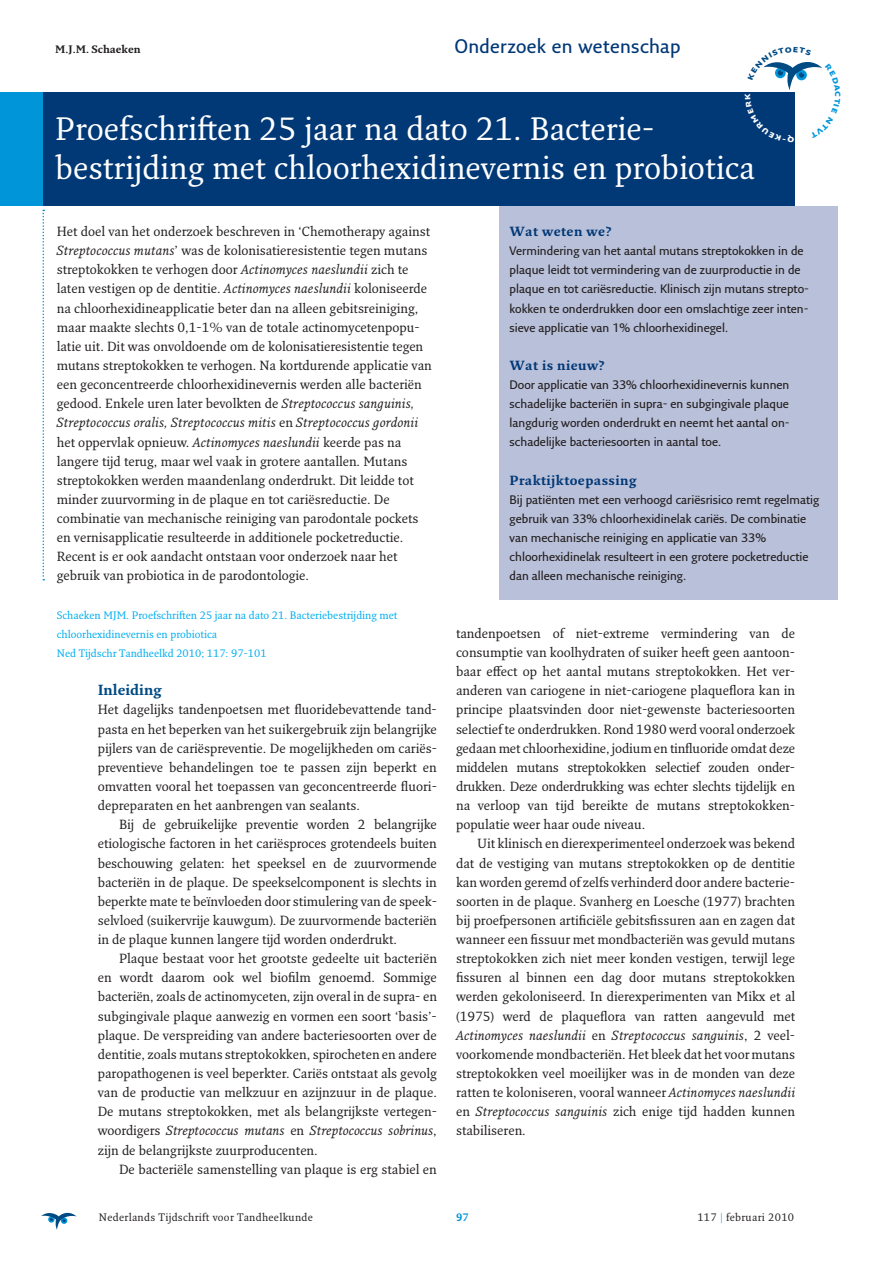
<style>
.page{position:relative;width:893px;height:1263px;background:#fff}
.page>*{position:absolute;margin:0;border:0;box-sizing:border-box;transform-origin:0 0}
.t1{font:31.5px/38.2px "Fresco Plus Pro";color:#fff}
.t2{font:600 19.2px "Fresco Sans Plus Pro";letter-spacing:.015em;color:#013876}
.t3{font:700 14.25px "Fresco Plus Pro";color:#004b84}
.t4{font:12.9px/19.2px "Fresco Plus Pro";color:#231f20}
.t5{font:700 12.9px "Fresco Plus Pro";letter-spacing:.03em;color:#013876}
.t6{font:600 12px/19.2px "Fresco Sans Plus Pro";color:#231f20}
.t7{font:10.5px/19.2px "Fresco Plus Pro";color:#00aeef}
.t8{font:10.5px "Fresco Plus Pro";letter-spacing:.03em;color:#231f20}
.t9{font:700 10.5px "Fresco Plus Pro";color:#231f20}
.t10{font:700 10.5px "Fresco Plus Pro";color:#0095d9}
.t11{font:700 10.5px "Fresco Sans Plus Pro";color:#0095d9}
.s1{font-style:italic}
.s2{color:#0095d9}
</style>
<div class="page">
<svg style="left:41px;top:1213px;width:35px;height:17px"></svg>
<div style="left:43px;top:92px;width:752px;height:114px;background:#013876"></div>
<div style="left:0;top:92px;width:43px;height:114px;background:#0095d9"></div>
<svg style="left:43px;top:210px;width:1px;height:370px"></svg>
<div style="left:499px;top:206px;width:339px;height:394px;background:#b9c0d9"></div>
<svg style="left:763px;top:62px;width:59px;height:28px"></svg>
<p class="t9" style="left:55px;top:42px;width:87px">M.J.M. Schaeken</p>
<h2 class="t2" style="left:455px;top:34px;width:227px">Onderzoek en wetenschap</h2>
<h1 class="t1" style="left:55px;top:110px;width:701px">Proefschriften 25 jaar na dato 21. Bacterie‑ bestrijding met chloorhexidinevernis en probiotica</h1>
<p class="t4" style="left:57px;top:222px;width:377px">Het doel van het onderzoek beschreven in ‘Chemotherapy against <span class="s1">Streptococcus mutans</span>’ was de kolonisatieresistentie tegen mutans streptokokken te verhogen door <span class="s1">Actinomyces naeslundii</span> zich te laten vestigen op de dentitie. <span class="s1">Actinomyces naeslundii</span> koloniseerde na chloorhexidineapplicatie beter dan na alleen gebitsreiniging, maar maakte slechts 0,1-1% van de totale actinomycetenpopu&shy;latie uit. Dit was onvoldoende om de kolonisatieresistentie tegen mutans streptokokken te verhogen. Na kortdurende applicatie van een geconcentreerde chloorhexidinevernis werden alle bacteriën gedood. Enkele uren later bevolkten de <span class="s1">Streptococcus sanguinis, Streptococcus oralis, Streptococcus mitis</span> en <span class="s1">Streptococcus gordonii </span>het oppervlak opnieuw. <span class="s1">Actinomyces naeslundii</span> keerde pas na langere tijd terug, maar wel vaak in grotere aantallen. Mutans streptokokken werden maandenlang onderdrukt. Dit leidde tot minder zuurvorming in de plaque en tot cariësreductie. De combinatie van mechanische reiniging van parodontale pockets en vernisapplicatie resulteerde in additionele pocketreductie.<br>Recent is er ook aandacht ontstaan voor onderzoek naar het gebruik van probiotica in de parodontologie.</p>
<p class="t7" style="left:57px;top:605px;width:342px">Schaeken MJM. Proefschriften 25 jaar na dato 21. Bacteriebestrijding met chloorhexidinevernis en probiotica<br>Ned Tijdschr Tandheelkd 2010; 117: 97-101</p>
<p class="t3" style="left:98px;top:681px;width:66px">Inleiding</p>
<p class="t4" style="left:98px;top:700px;width:341px">Het dagelijks tandenpoetsen met fluoridebevattende tand&shy;pasta en het beperken van het suikergebruik zijn belangrijke pijlers van de cariëspreventie. De mogelijkheden om cariës&shy;preventieve behandelingen toe te passen zijn beperkt en omvatten vooral het toepassen van geconcentreerde fluori&shy;depreparaten en het aanbrengen van sealants.</p>
<p class="t4" style="left:98px;top:815px;width:341px;text-align:justify;text-indent:21px">Bij de gebruikelijke preventie worden 2 belangrijke etiologische factoren in het cariësproces grotendeels buiten beschouwing gelaten: het speeksel en de zuurvormende bacteriën in de plaque. De speekselcomponent is slechts in beperkte mate te beïnvloeden door stimulering van de speek&shy;selvloed (suikervrije kauwgum). De zuurvormende bacteriën in de plaque kunnen langere tijd worden onderdrukt.</p>
<p class="t4" style="left:98px;top:949px;width:341px;text-align:justify;text-indent:21px">Plaque bestaat voor het grootste gedeelte uit bacteriën en wordt daarom ook wel biofilm genoemd. Sommige bacteriën, zoals de actinomyceten, zijn overal in de supra- en subgingivale plaque aanwezig en vormen een soort ‘basis’- plaque. De verspreiding van andere bacteriesoorten over de dentitie, zoals mutans streptokokken, spirocheten en andere paropathogenen is veel beperkter. Cariës ontstaat als gevolg van de productie van melkzuur en azijnzuur in de plaque.<br>De mutans streptokokken, met als belangrijkste vertegen&shy;woordigers <span class="s1">Streptococcus mutans</span> en <span class="s1">Streptococcus sobrinus</span>, zijn de belangrijkste zuurproducenten.</p>
<p class="t4" style="left:119px;top:1159px;width:319px">De bacteriële samenstelling van plaque is erg stabiel en</p>
<p class="t5" style="left:510px;top:223px;width:104px">Wat weten we?</p>
<p class="t6" style="left:510px;top:241px;width:301px">Vermindering van het aantal mutans streptokokken in de plaque leidt tot vermindering van de zuurproductie in de plaque en tot cariësreductie. Klinisch zijn mutans strepto&shy;kokken te onderdrukken door een omslachtige zeer inten&shy;sieve applicatie van 1% chloorhexidinegel.</p>
<p class="t5" style="left:510px;top:357px;width:97px">Wat is nieuw?</p>
<p class="t6" style="left:510px;top:375px;width:281px;text-align:justify">Door applicatie van 33% chloorhexidinevernis kunnen schadelijke bacteriën in supra- en subgingivale plaque langdurig worden onderdrukt en neemt het aantal on&shy;schadelijke bacteriesoorten in aantal toe.</p>
<p class="t5" style="left:510px;top:472px;width:129px">Praktijktoepassing</p>
<p class="t6" style="left:510px;top:490px;width:311px">Bij patiënten met een verhoogd cariësrisico remt regelmatig gebruik van 33% chloorhexidinelak cariës. De combinatie van mechanische reiniging en applicatie van 33% chloorhexidinelak resulteert in een grotere pocketreductie dan alleen mechanische reiniging.</p>
<p class="t4" style="left:456px;top:623px;width:341px">tandenpoetsen of niet-extreme vermindering van de consumptie van koolhydraten of suiker heeft geen aantoon&shy;baar effect op het aantal mutans streptokokken. Het ver&shy;anderen van cariogene in niet-cariogene plaqueflora kan in principe plaatsvinden door niet-gewenste bacteriesoorten selectief te onderdrukken. Rond 1980 werd vooral onderzoek gedaan met chloorhexidine, jodium en tinfluoride omdat deze middelen mutans streptokokken selectief zouden onder&shy;drukken. Deze onderdrukking was echter slechts tijdelijk en na verloop van tijd bereikte de mutans streptokokken&shy;populatie weer haar oude niveau.</p>
<p class="t4" style="left:456px;top:834px;width:341px;text-indent:21px">Uit klinisch en dierexperimenteel onderzoek was bekend dat de vestiging van mutans streptokokken op de dentitie kan worden geremd of zelfs verhinderd door andere bacterie&shy;soorten in de plaque. Svanherg en Loesche (1977) brachten bij proefpersonen artificiële gebitsfissuren aan en zagen dat wanneer een fissuur met mondbacteriën was gevuld mutans streptokokken zich niet meer konden vestigen, terwijl lege fissuren al binnen een dag door mutans streptokokken werden gekoloniseerd. In dierexperimenten van Mikx et al (1975) werd de plaqueflora van ratten aangevuld met <span class="s1">Actinomyces naeslundii</span> en <span class="s1">Streptococcus sanguinis</span>, 2 veel&shy;voorkomende mondbacteriën. Het bleek dat het voor mutans streptokokken veel moeilijker was in de monden van deze ratten te koloniseren, vooral wanneer <span class="s1">Actinomyces naeslundii </span>en <span class="s1">Streptococcus sanguinis</span> zich enige tijd hadden kunnen stabiliseren.</p>
<p class="t8" style="left:99px;top:1210px;width:216px">Nederlands Tijdschrift voor Tandheelkunde</p>
<p class="t10" style="left:456px;top:1210px;width:14px">97</p>
<p class="t8" style="left:697px;top:1210px;width:98px">117 <span class="s2">|</span> februari 2010</p>
<p class="t11" style="left:845px;top:91px;width:7px;rotate:90deg">c</p>
</div>
